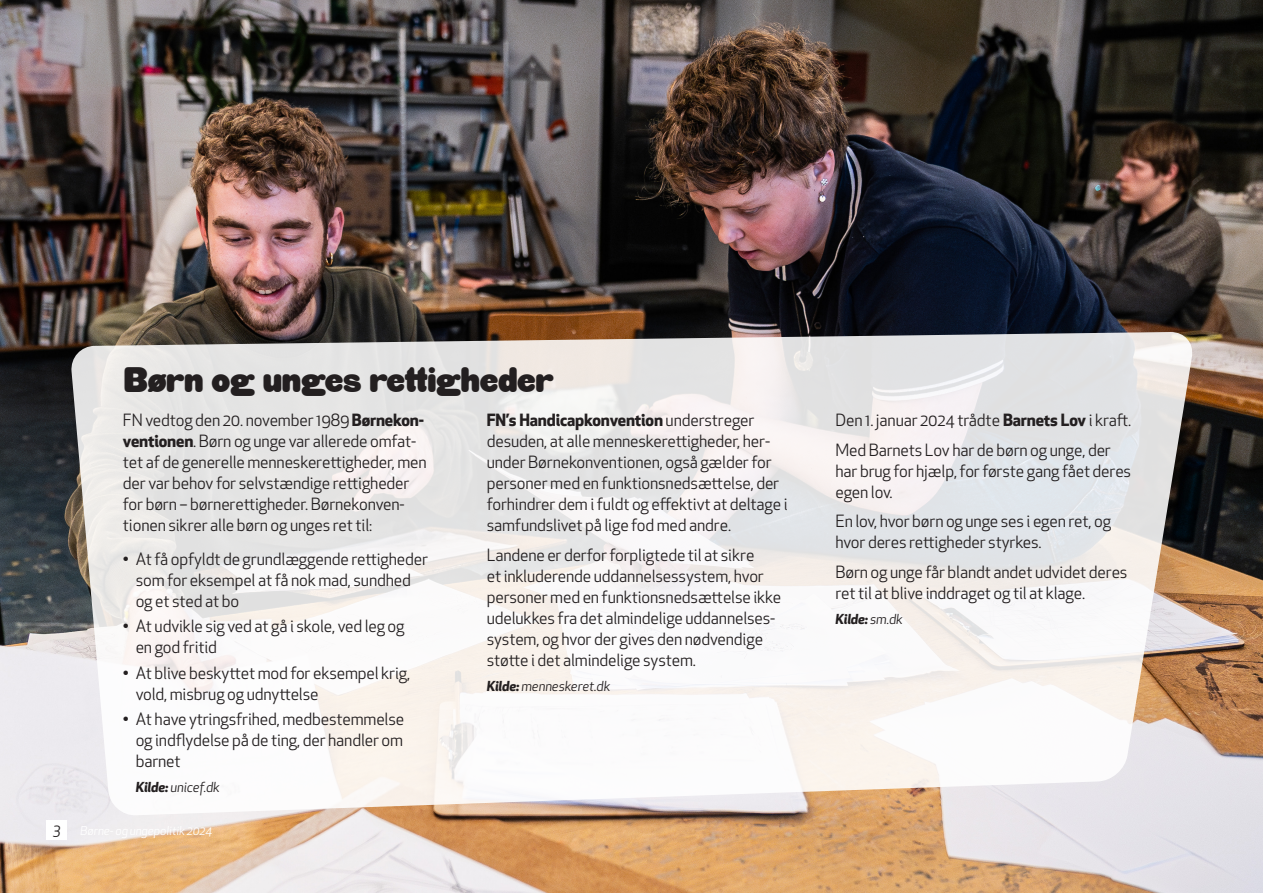
<style>
.page{position:relative;width:1263px;height:893px;background:#fff}
.page>*{position:absolute;margin:0;border:0;box-sizing:border-box;transform-origin:0 0}
.t1{font:34.5px "HWT Gothic Round";letter-spacing:-.01em;color:#231f20}
.t2{font:16.5px/21px "Apex New";letter-spacing:-.01em;color:#231f20}
.t3{font:italic 15px "Apex New";color:#231f20}
.t4{font:italic 13.5px "Apex New";letter-spacing:-.01em;color:#231f20}
.t5{font:italic 700 13.5px "Apex New";letter-spacing:-.01em;color:#231f20}
.t6{font:italic 12px "Apex New";letter-spacing:-.01em;color:#fff}
.s1{font-weight:700}
.s2{font-weight:400}
</style>
<div class="page">
<img style="left:0;top:0;width:1263px;height:893px">
<div style="left:47px;top:821px;width:20px;height:19px;background:#fff"></div>
<svg style="left:70px;top:332px;width:1124px;height:484px"></svg>
<p class="t1" style="left:123px;top:360px;width:432px">Børn og unges rettigheder</p>
<p class="t2" style="left:123px;top:410px;width:305px">FN vedtog den 20. november 1989 <span class="s1">Børnekon&shy;ventionen</span>. Børn og unge var allerede omfat&shy;tet af de generelle menneskerettigheder, men der var behov for selvstændige rettigheder for børn – børnerettigheder. Børnekonven&shy;tionen sikrer alle børn og unges ret til:</p>
<p class="t2" style="left:136px;top:549px;width:294px;text-indent:-13px">• At få opfyldt de grundlæggende rettigheder som for eksempel at få nok mad, sundhed og et sted at bo</p>
<p class="t2" style="left:136px;top:616px;width:270px;text-indent:-13px">• At udvikle sig ved at gå i skole, ved leg og en god fritid</p>
<p class="t2" style="left:136px;top:662px;width:276px;text-indent:-13px">• At blive beskyttet mod for eksempel krig, vold, misbrug og udnyttelse</p>
<p class="t2" style="left:136px;top:708px;width:270px;text-align:justify;text-indent:-13px">• At have ytringsfrihed, medbestemmelse og indflydelse på de ting, der handler om barnet</p>
<p class="t4" style="left:136px;top:779px;width:86px"><span class="s1">Kilde:</span> unicef.dk</p>
<p class="t3" style="left:53px;top:820px;width:9px">3</p>
<p class="t6" style="left:80px;top:823px;width:133px">Børne- og ungepolitik 2024</p>
<p class="t2" style="left:487px;top:410px;width:302px"><span class="s1">FN’s Handicapkonvention</span> understreger desuden, at alle menneskerettigheder, her&shy;under Børnekonventionen, også gælder for personer med en funktionsnedsættelse, der forhindrer dem i fuldt og effektivt at deltage i samfundslivet på lige fod med andre.</p>
<p class="t2" style="left:487px;top:544px;width:296px">Landene er derfor forpligtede til at sikre<br>et inkluderende uddannelsessystem, hvor personer med en funktionsnedsættelse ikke udelukkes fra det almindelige uddannelses&shy;system, og hvor der gives den nødvendige støtte i det almindelige system.</p>
<p class="t4" style="left:487px;top:678px;width:125px"><span class="s1">Kilde:</span> menneskeret.dk</p>
<p class="t2" style="left:835px;top:410px;width:297px">Den 1. januar 2024 trådte <span class="s1">Barnets Lov</span> i kraft.</p>
<p class="t2" style="left:835px;top:439px;width:297px">Med Barnets Lov har de børn og unge, der har brug for hjælp, for første gang fået deres egen lov.</p>
<p class="t2" style="left:835px;top:511px;width:277px">En lov, hvor børn og unge ses i egen ret, og hvor deres rettigheder styrkes.</p>
<p class="t2" style="left:835px;top:561px;width:294px">Børn og unge får blandt andet udvidet deres ret til at blive inddraget og til at klage.</p>
<p class="t5" style="left:835px;top:609px;width:69px">Kilde: <span class="s2">sm.dk</span></p>
</div>
